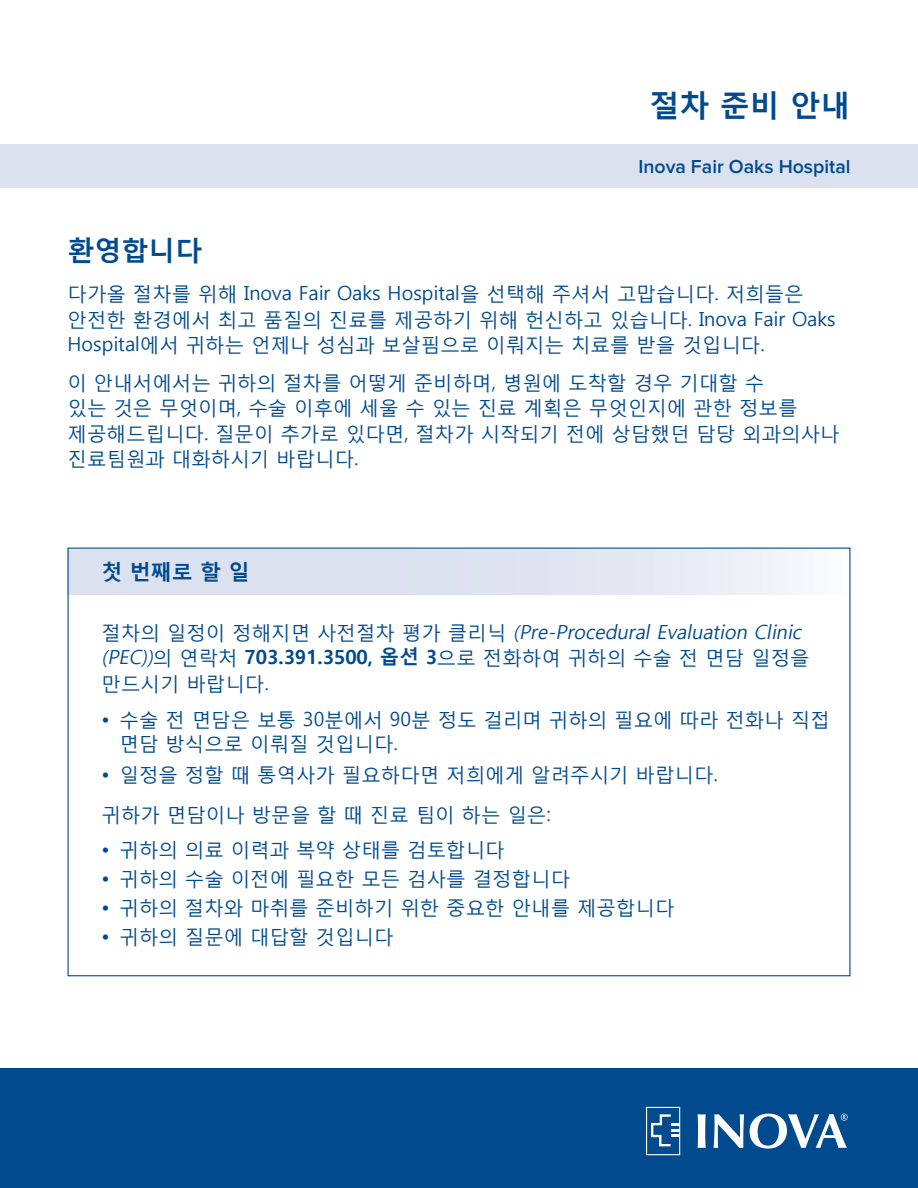
<style>
.page{position:relative;width:918px;height:1188px;background:#fff}
.page>*{position:absolute;margin:0;border:0;box-sizing:border-box;transform-origin:0 0}
.t1{font:700 30px "Malgun Gothic";color:#004a8d}
.t2{font:700 27px "Malgun Gothic";color:#004a8d}
.t3{font:700 21px "Malgun Gothic";color:#004a8d}
.t4{font:19.5px/25.5px "Malgun Gothic";color:#004a8d}
.t5{font:600 19.5px "Proxima Nova";color:#004a8d}
.s1{font-style:italic}
.s2{font-weight:700}
</style>
<div class="page">
<div style="left:68px;top:550px;width:782px;height:45px;background:linear-gradient(to right,#d5dbec,#eff2f8)"></div>
<div style="left:0;top:1068px;width:918px;height:120px;background:#004a8d"></div>
<div style="left:646px;top:1107px;width:34px;height:48px;border:1px solid #fff"></div>
<svg style="left:651px;top:1114px;width:29px;height:32px"></svg>
<svg style="left:698px;top:1114px;width:8px;height:34px"></svg>
<svg style="left:714px;top:1114px;width:30px;height:34px"></svg>
<svg style="left:750px;top:1114px;width:98px;height:35px"></svg>
<div style="left:0;top:145px;width:918px;height:43px;background:#dce1ef"></div>
<h1 class="t1" style="left:649px;top:89px;width:203px">절차 준비 안내</h1>
<p class="t5" style="left:638px;top:155px;width:214px">Inova Fair Oaks Hospital</p>
<h2 class="t2" style="left:68px;top:236px;width:136px">환영합니다</h2>
<p class="t4" style="left:68px;top:281px;width:770px">다가올 절차를 위해 Inova Fair Oaks Hospital을 선택해 주셔서 고맙습니다. 저희들은 안전한 환경에서 최고 품질의 진료를 제공하기 위해 헌신하고 있습니다. Inova Fair Oaks<br>Hospital에서 귀하는 언제나 성심과 보살핌으로 이뤄지는 치료를 받을 것입니다.</p>
<p class="t4" style="left:68px;top:369px;width:774px">이 안내서에서는 귀하의 절차를 어떻게 준비하며, 병원에 도착할 경우 기대할 수<br>있는 것은 무엇이며, 수술 이후에 세울 수 있는 진료 계획은 무엇인지에 관한 정보를 제공해드립니다. 질문이 추가로 있다면, 절차가 시작되기 전에 상담했던 담당 외과의사나 진료팀원과 대화하시기 바랍니다.</p>
<p class="t3" style="left:102px;top:560px;width:150px">첫 번째로 할 일</p>
<p class="t4" style="left:102px;top:620px;width:710px">절 차 의 일 정 이 정 해 지 면 사 전 절 차 평 가 클 리 닉 <span class="s1">(Pre-Procedural Evaluation Clinic (PEC))</span>의 연락처 <span class="s2">703.391.3500, 옵션 3</span>으로 전화하여 귀하의 수술 전 면담 일정을 만드시기 바랍니다.</p>
<p class="t4" style="left:120px;top:707px;width:712px;line-height:24px;text-indent:-18px">• 수술 전 면담은 보통 30분에서 90분 정도 걸리며 귀하의 필요에 따라 전화나 직접 면담 방식으로 이뤄질 것입니다.</p>
<p class="t4" style="left:102px;top:754px;width:618px;line-height:40.5px">• 일정을 정할 때 통역사가 필요하다면 저희에게 알려주시기 바랍니다. 귀하가 면담이나 방문을 할 때 진료 팀이 하는 일은:</p>
<p class="t4" style="left:102px;top:836px;width:405px">• 귀하의 의료 이력과 복약 상태를 검토합니다</p>
<p class="t4" style="left:102px;top:866px;width:470px">• 귀하의 수술 이전에 필요한 모든 검사를 결정합니다</p>
<p class="t4" style="left:102px;top:895px;width:575px">• 귀하의 절차와 마취를 준비하기 위한 중요한 안내를 제공합니다</p>
<p class="t4" style="left:102px;top:924px;width:294px">• 귀하의 질문에 대답할 것입니다</p>
</div>
